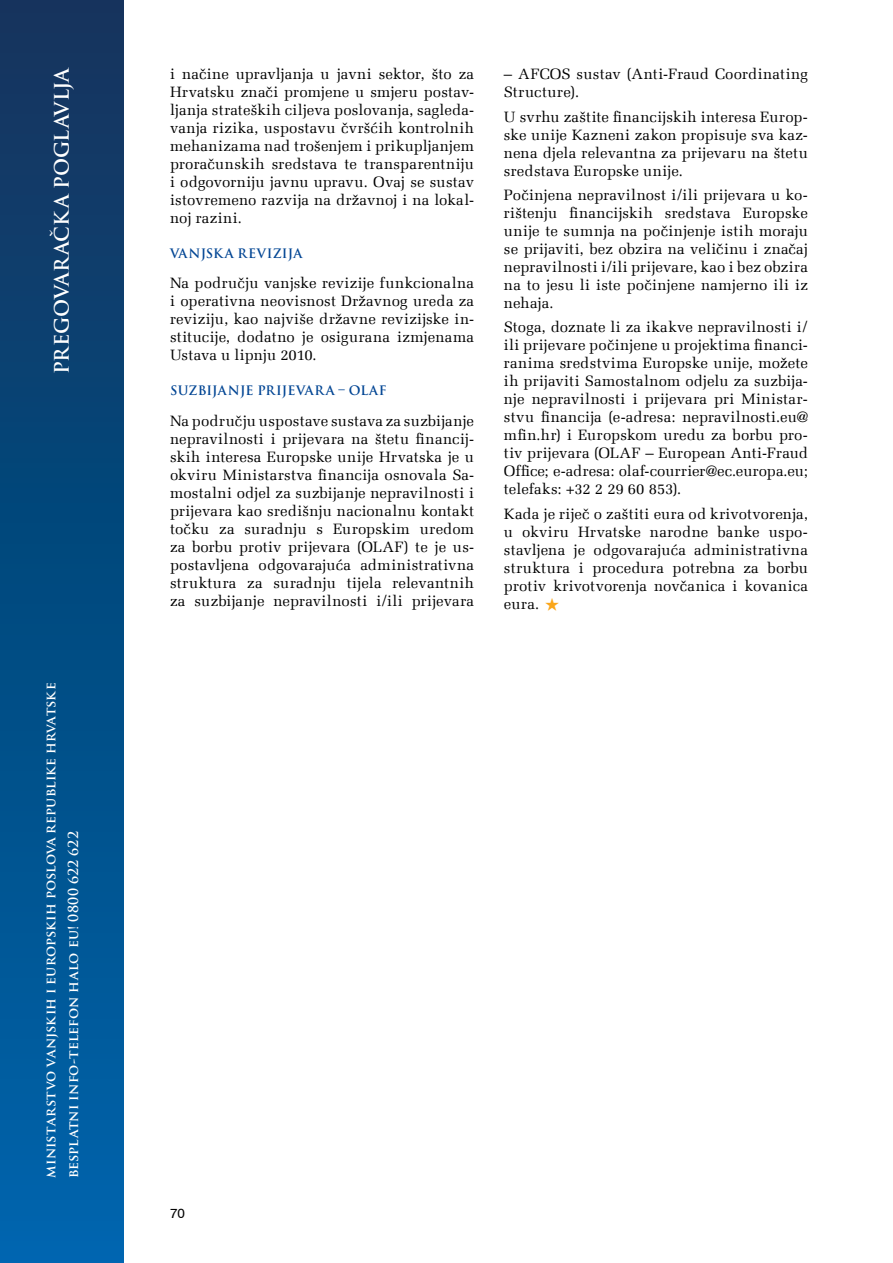
<style>
.page{position:relative;width:893px;height:1263px;background:#fff}
.page>*{position:absolute;margin:0;border:0;box-sizing:border-box;transform-origin:0 0}
.t1{font:700 19.5px "Trajan Pro";letter-spacing:-.01em;color:#fff}
.t2{font:15px/18px "Melior LT";letter-spacing:.01em;color:#000;text-align:justify}
.t3{font:700 13.5px/22.5px "Trajan Pro";color:#fff}
.t4{font:13.5px "Swiss 721 BT";color:#000}
.t5{font:700 12.75px "Trajan Pro";letter-spacing:.015em;color:#034694}
</style>
<div class="page">
<div style="left:0;top:0;width:123px;height:1263px;background:linear-gradient(to bottom,#11335b,#0065ac)"></div>
<h1 class="t1" style="left:50px;top:374px;width:310px;rotate:-90deg">PREGOVARAČKA POGLAVLJA</h1>
<p class="t3" style="left:39px;top:1178px;width:497px;rotate:-90deg">MINISTARSTVO VANJSKIH I EUROPSKIH POSLOVA REPUBLIKE HRVATSKE<br>BESPLATNI INFO-TELEFON HALO EU! 0800 622 622</p>
<p class="t2" style="left:170px;top:65px;width:306px">i načine upravljanja u javni sektor, što za Hrvatsku znači promjene u smjeru postav&shy;ljanja strateških ciljeva poslovanja, sagleda&shy;vanja rizika, uspostavu čvršćih kontrolnih mehanizama nad trošenjem i prikupljanjem proračunskih sredstava te transparentniju i odgovorniju javnu upravu. Ovaj se sustav istovremeno razvija na državnoj i na lokal&shy;noj razini.</p>
<p class="t5" style="left:170px;top:245px;width:134px">VANJSKA REVIZIJA</p>
<p class="t2" style="left:170px;top:274px;width:306px">Na području vanjske revizije funkcionalna i operativna neovisnost Državnog ureda za reviziju, kao najviše državne revizijske in&shy;stitucije, dodatno je osigurana izmjenama Ustava u lipnju 2010.</p>
<p class="t5" style="left:170px;top:382px;width:217px">S UZBIJANJE PRIJEVARA – OLAF</p>
<p class="t2" style="left:170px;top:412px;width:306px">Na području uspostave sustava za suzbijanje nepravilnosti i prijevara na štetu financij&shy;skih interesa Europske unije Hrvatska je u okviru Ministarstva financija osnovala Sa&shy;mostalni odjel za suzbijanje nepravilnosti i prijevara kao središnju nacionalnu kontakt točku za suradnju s Europskim uredom za borbu protiv prijevara (OLAF) te je us&shy;postavljena odgovarajuća administrativna struktura za suradnju tijela relevantnih za suzbijanje nepravilnosti i/ili prijevara</p>
<p class="t2" style="left:504px;top:65px;width:306px">– AFCOS sustav (Anti-Fraud Coordinating<br>Structure).</p>
<p class="t2" style="left:504px;top:108px;width:306px">U svrhu zaštite financijskih interesa Europ&shy;ske unije Kazneni zakon propisuje sva kaz&shy;nena djela relevantna za prijevaru na štetu sredstava Europske unije.</p>
<p class="t2" style="left:504px;top:186px;width:306px">Počinjena nepravilnost i/ili prijevara u ko&shy;rištenju financijskih sredstava Europske unije te sumnja na počinjenje istih moraju se prijaviti, bez obzira na veličinu i značaj nepravilnosti i/ili prijevare, kao i bez obzira na to jesu li iste počinjene namjerno ili iz nehaja.</p>
<p class="t2" style="left:504px;top:318px;width:306px">Stoga, doznate li za ikakve nepravilnosti i/ ili prijevare počinjene u projektima financi&shy;ranima sredstvima Europske unije, možete ih prijaviti Samostalnom odjelu za suzbija&shy;nje nepravilnosti i prijevara pri Ministar&shy;stvu financija (e-adresa: nepravilnosti.eu@ mfin.hr) i Europskom uredu za borbu pro&shy;tiv prijevara (OLAF – European Anti-Fraud Office; e-adresa: olaf-courrier@ec.europa.eu; telefaks: +32 2 29 60 853).</p>
<p class="t2" style="left:504px;top:505px;width:306px">Kada je riječ o zaštiti eura od krivotvorenja, u okviru Hrvatske narodne banke uspo&shy;stavljena je odgovarajuća administrativna struktura i procedura potrebna za borbu protiv krivotvorenja novčanica i kovanica eura.</p>
<p class="t4" style="left:170px;top:1205px;width:16px">70</p>
</div>
